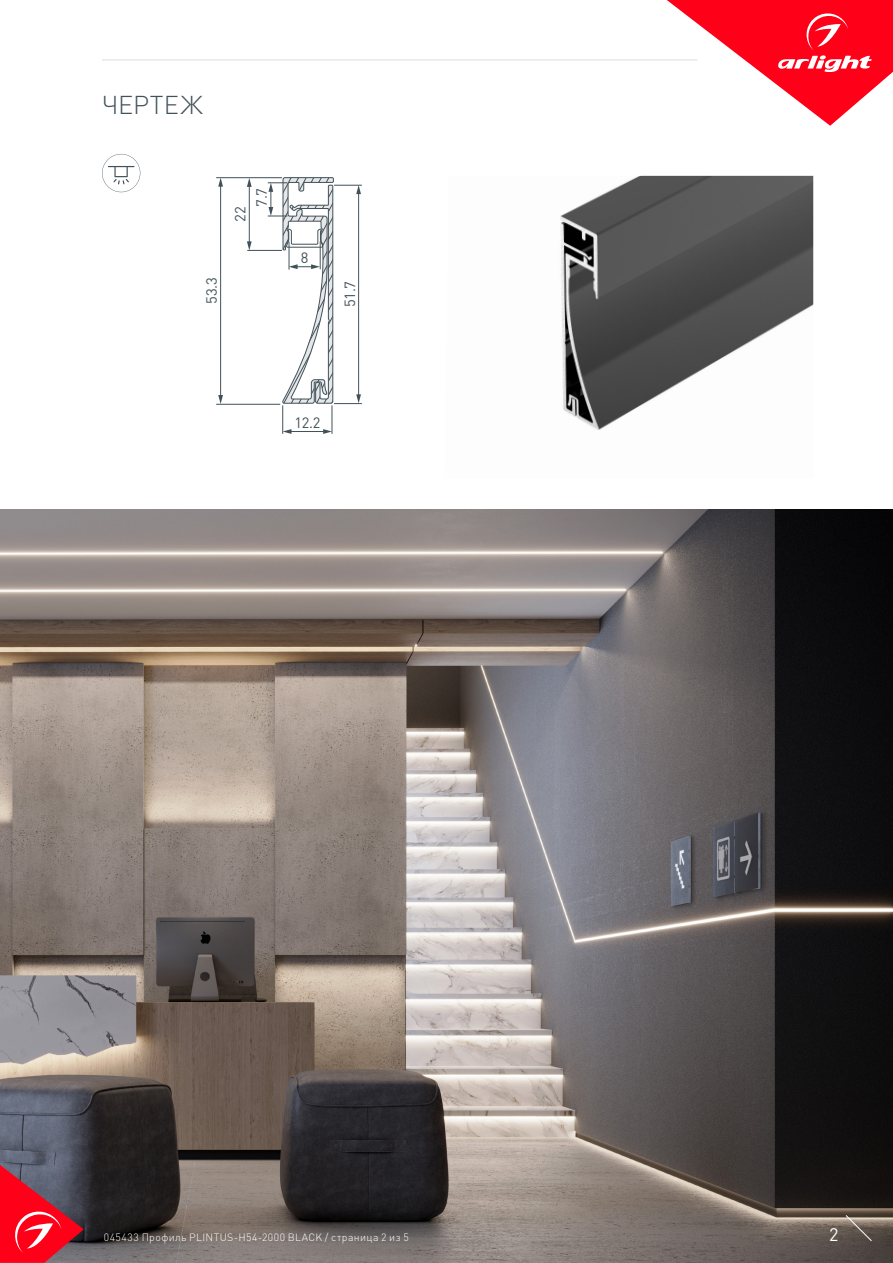
<style>
.page{position:relative;width:893px;height:1263px;background:#fff}
.page>*{position:absolute;margin:0;border:0;box-sizing:border-box;transform-origin:0 0}
.t1{font:300 25.5px "DIN Pro";letter-spacing:.01em;color:#425159}
.t2{font:18px "DIN Pro";color:#fff}
.t3{font:14.85px "DIN Pro";color:#425159}
.t4{font:14.55px "DIN Pro";color:#425159}
.t5{font:300 10.5px "DIN Pro";letter-spacing:.04em;color:#fff}
</style>
<div class="page">
<img style="left:0;top:510px;width:893px;height:753px">
<svg style="left:0;top:1165px;width:84px;height:98px;background:#bb3144"></svg>
<svg style="left:845px;top:1215px;width:27px;height:26px"></svg>
<svg style="left:667px;top:0;width:226px;height:126px"></svg>
<hr style="left:102px;top:60px;width:595px;height:1px;background:#dcdddf">
<img style="left:560px;top:176px;width:253px;height:254px">
<hr style="left:216px;top:177px;width:66px;height:1px;background:#425159">
<hr style="left:247px;top:250px;width:35px;height:1px;background:#425159">
<hr style="left:216px;top:404px;width:64px;height:1px;background:#425159">
<hr style="left:220px;top:185px;width:1px;height:212px;background:#425159">
<svg style="left:218px;top:395px;width:5px;height:9px"></svg>
<svg style="left:218px;top:178px;width:5px;height:9px"></svg>
<hr style="left:249px;top:185px;width:1px;height:58px;background:#425159">
<svg style="left:247px;top:241px;width:5px;height:9px"></svg>
<svg style="left:247px;top:178px;width:5px;height:9px"></svg>
<svg style="left:268px;top:177px;width:94px;height:257px"></svg>
<svg style="left:102px;top:154px;width:38px;height:38px"></svg>
<p class="t1" style="left:102px;top:87px;width:102px">ЧЕРТЕЖ</p>
<p class="t4" style="left:230px;top:222px;width:17px;rotate:-90deg">22</p>
<p class="t4" style="left:252px;top:207px;width:20px;rotate:-90deg">7.7</p>
<p class="t3" style="left:301px;top:248px;width:9px">8</p>
<p class="t4" style="left:202px;top:304px;width:28px;rotate:-90deg">53.3</p>
<p class="t4" style="left:340px;top:307px;width:28px;rotate:-90deg">51.7</p>
<p class="t3" style="left:295px;top:412px;width:27px">12.2</p>
<p class="t5" style="left:104px;top:1230px;width:307px">045433 Профиль PLINTUS-H54-2000 BLACK / страница 2 из 5</p>
<p class="t2" style="left:829px;top:1222px;width:11px">2</p>
</div>
